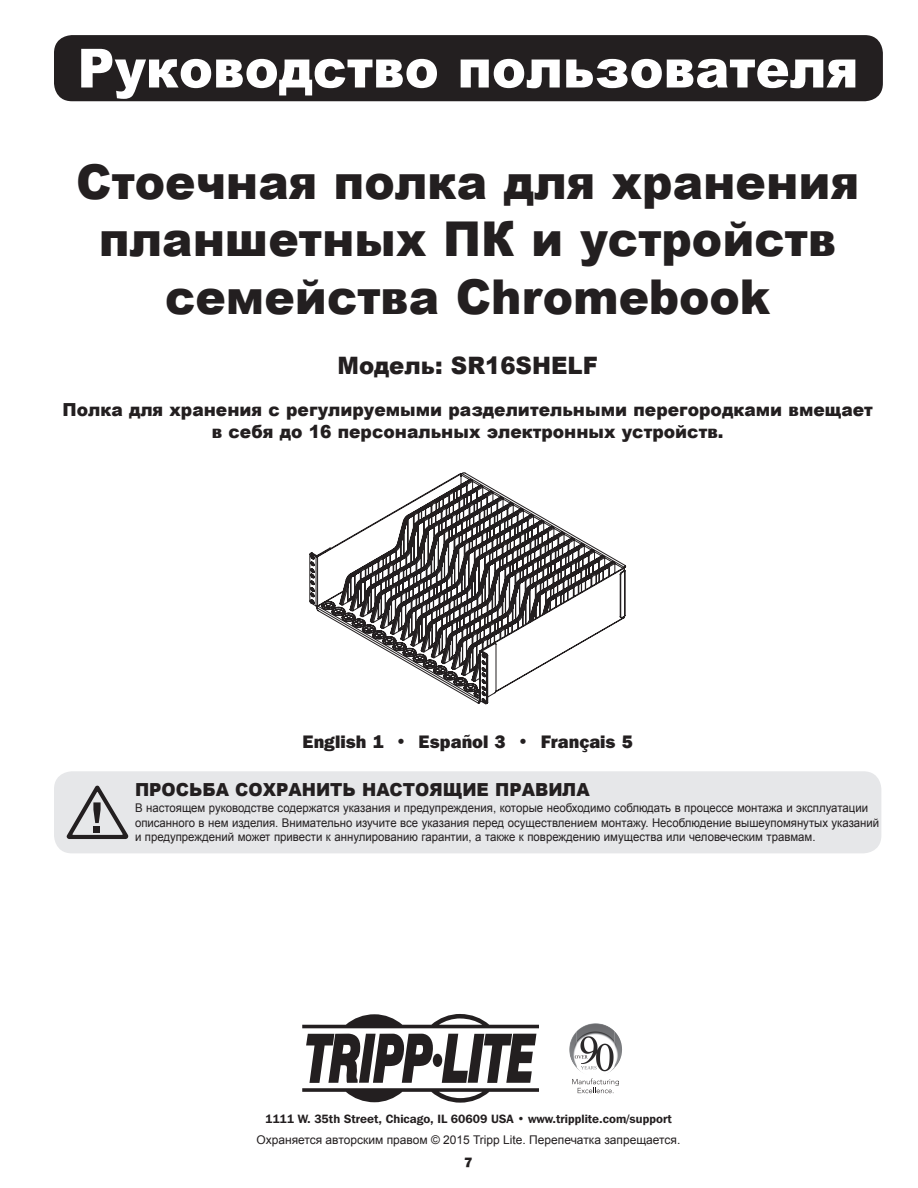
<style>
.page{position:relative;width:918px;height:1188px;background:#fff}
.page>*{position:absolute;margin:0;border:0;box-sizing:border-box;transform-origin:0 0}
.t1{font:900 54px "Arial";color:#fff;scale:.95 1}
.t2{font:900 48px/57.6px "Arial";color:#231f20;text-align:center;scale:.95 1}
.t3{font:900 24px "Arial";color:#231f20;scale:.95 1}
.t4{font:900 18px/21.6px "Arial";color:#231f20;text-align:center;scale:.95 1}
.t5{font:800 18px "Franklin Gothic IT Cby BT";color:#231f20}
.t6{font:800 13.5px "Franklin Gothic IT Cby BT";color:#231f20}
.t7{font:12px/14.4px "Arial";color:#231f20;scale:.95 1}
.t8{font:12px "Arial";color:#231f20}
.t9{font:600 12px "Franklin Gothic IT Cby BT";color:#231f20}
</style>
<div class="page">
<svg style="left:302px;top:1014px;width:237px;height:14px"></svg>
<svg style="left:302px;top:1034px;width:237px;height:69px"></svg>
<img style="left:577px;top:1023px;width:18px;height:49px">
<img style="left:569px;top:1032px;width:7px;height:32px">
<img style="left:615px;top:1035px;width:7px;height:32px">
<svg style="left:572px;top:1079px;width:47px;height:14px"></svg>
<svg style="left:575px;top:1055px;width:13px;height:4px"></svg>
<div style="left:54px;top:771px;width:827px;height:82px;background:#e6e7e9;border-radius:18px"></div>
<svg style="left:67px;top:786px;width:61px;height:53px"></svg>
<div style="left:94px;top:826px;width:6px;height:7px;background:#231f20"></div>
<div style="left:54px;top:35px;width:829px;height:66px;background:#231f20;border-radius:18px"></div>
<svg style="left:309px;top:472px;width:317px;height:233px"></svg>
<p class="t1" style="left:78px;top:29px;width:824px">Руководство пользователя</p>
<p class="t2" style="left:76px;top:151px;width:826px">Стоечная полка для хранения планшетных ПК и устройств семейства Chromebook</p>
<p class="t3" style="left:337px;top:348px;width:276px">Модель: SR16SHELF</p>
<p class="t4" style="left:62px;top:399px;width:855px">Полка для хранения с регулируемыми разделительными перегородками вмещает в себя до 16 персональных электронных устройств.</p>
<p class="t5" style="left:303px;top:730px;width:332px">English 1 • Español 3 • Français 5</p>
<p class="t4" style="left:135px;top:779px;width:480px">ПРОСЬБА СОХРАНИТЬ НАСТОЯЩИЕ ПРАВИЛА</p>
<p class="t7" style="left:135px;top:801px;width:785px">В настоящем руководстве содержатся указания и предупреждения, которые необходимо соблюдать в процессе монтажа и эксплуатации описанного в нем изделия. Внимательно изучите все указания перед осуществлением монтажу. Несоблюдение вышеупомянутых указаний и предупреждений может привести к аннулированию гарантии, а также к повреждению имущества или человеческим травмам.</p>
<p class="t9" style="left:265px;top:1111px;width:408px">1111 W. 35th Street, Chicago, IL 60609 USA • www.tripplite.com/support</p>
<p class="t8" style="left:257px;top:1132px;width:425px">Охраняется авторским правом © 2015 Tripp Lite. Перепечатка запрещается.</p>
<p class="t6" style="left:464px;top:1153px;width:10px">7</p>
</div>
